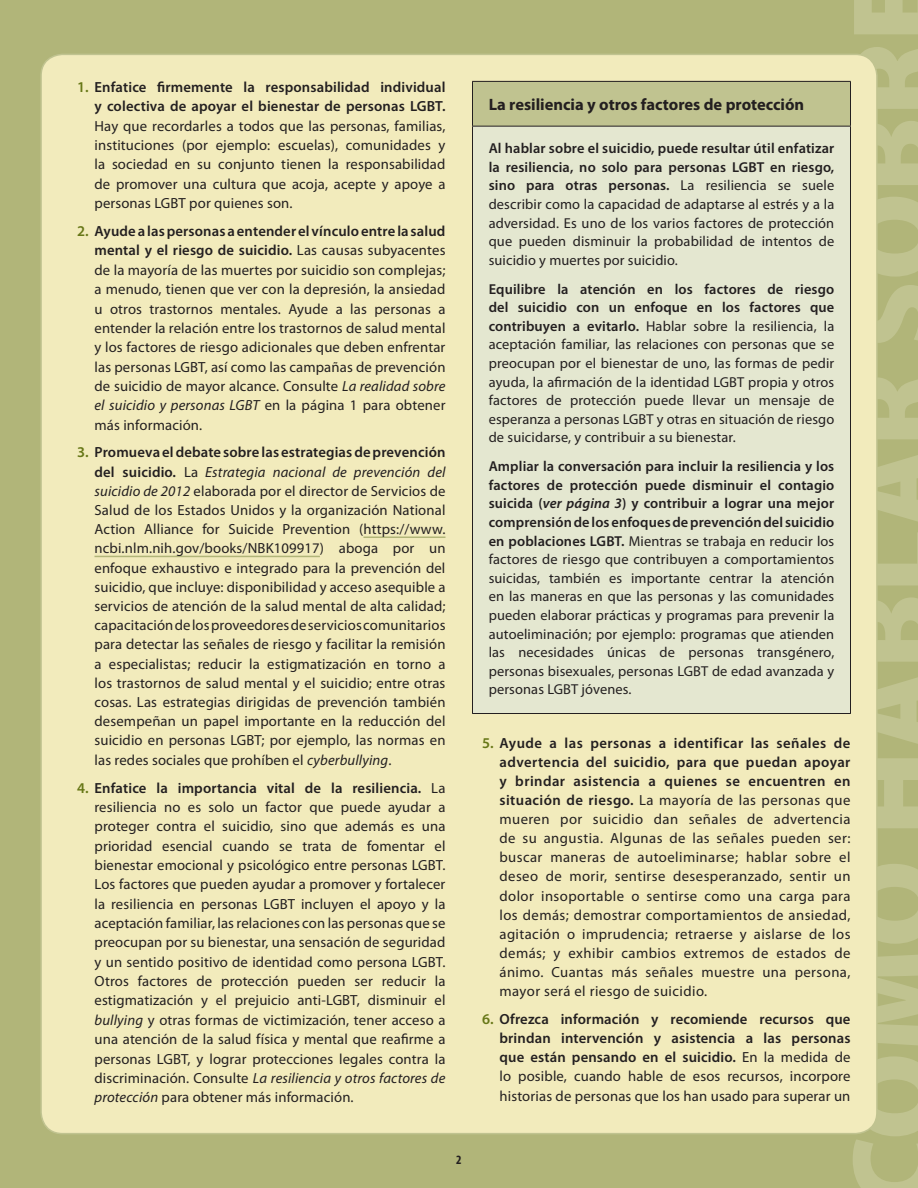
<style>
.page{position:relative;width:918px;height:1188px;background:#b1b579}
.page>*{position:absolute;margin:0;border:0;box-sizing:border-box;transform-origin:0 0}
.t1{font:900 120.75px "Myriad Pro";color:#c0c390}
.Sidebar_Title{font:700 16.5px "Myriad Pro";color:#231f20}
.t2{font:14.7px/19.4px "Myriad Pro";letter-spacing:.01em;color:#231f20;text-align:justify}
.t3{font:600 14.7px/19.2px "Myriad Pro";letter-spacing:.01em;color:#231f20;text-align:justify}
.Sidebar_Text{font:14.4px/18.6px "Myriad Pro";letter-spacing:.01em;color:#231f20;text-align:justify}
.t4{font:700 condensed 12.75px "Myriad Pro";color:#231f20}
.s1{font-weight:600;font-size:15px;color:#677717}
.s2{font-weight:600}
.s3{font-style:italic}
.s4{font-weight:600;font-style:italic}
.s5{font-size:15px;color:#677717}
.s6{font-weight:400}
</style>
<div class="page">
<div style="left:41px;top:54px;width:836px;height:1080px;background:#f2ebbc;border-radius:22px"></div>
<hr style="left:363px;top:537px;width:83px;height:1px;background:#b1b579">
<hr style="left:94px;top:556px;width:226px;height:1px;background:#b1b579">
<div style="left:472px;top:81px;width:378px;height:45px;background:#c0c390"></div>
<div style="left:472px;top:126px;width:378px;height:588px;background:#e4e7d0"></div>
<hr style="left:472px;top:81px;width:379px;height:1px;background:#231f20">
<hr style="left:472px;top:82px;width:1px;height:44px;background:#231f20">
<hr style="left:850px;top:82px;width:1px;height:44px;background:#231f20">
<hr style="left:472px;top:126px;width:379px;height:1px;background:#231f20">
<hr style="left:472px;top:127px;width:1px;height:586px;background:#231f20">
<hr style="left:850px;top:127px;width:1px;height:586px;background:#231f20">
<hr style="left:472px;top:713px;width:379px;height:1px;background:#231f20">
<p class="t2" style="left:94px;top:77px;width:353px;text-indent:-17px"><span class="s1">1.</span> <span class="s2">Enfatice firmemente la responsabilidad individual y colectiva de apoyar el bienestar de personas LGBT.<br></span>Hay que recordarles a todos que las personas, familias, instituciones (por ejemplo: escuelas), comunidades y la sociedad en su conjunto tienen la responsabilidad de promover una cultura que acoja, acepte y apoye a personas LGBT por quienes son.</p>
<p class="t2" style="left:94px;top:221px;width:353px;text-indent:-17px"><span class="s1">2.</span> <span class="s2">Ayude a las personas a entender el vínculo entre la salud mental y el riesgo de suicidio.</span> Las causas subyacentes de la mayoría de las muertes por suicidio son complejas; a menudo, tienen que ver con la depresión, la ansiedad u otros trastornos mentales. Ayude a las personas a entender la relación entre los trastornos de salud mental y los factores de riesgo adicionales que deben enfrentar las personas LGBT, así como las campañas de prevención de suicidio de mayor alcance. Consulte <span class="s3">La realidad sobre el suicidio y personas LGBT</span> en la página 1 para obtener más información.</p>
<p class="t2" style="left:94px;top:443px;width:353px;text-indent:-17px"><span class="s1">3.</span> <span class="s2">Promueva el debate sobre las estrategias de prevención del suicidio.</span> La <span class="s3">Estrategia nacional de prevención del suicidio de 2012</span> elaborada por el director de Servicios de Salud de los Estados Unidos y la organización National Action Alliance for Suicide Prevention (https://www. ncbi.nlm.nih.gov/books/NBK109917) aboga por un enfoque exhaustivo e integrado para la prevención del suicidio, que incluye: disponibilidad y acceso asequible a servicios de atención de la salud mental de alta calidad; capacitación de los proveedores de servicios comunitarios para detectar las señales de riesgo y facilitar la remisión a especialistas; reducir la estigmatización en torno a los trastornos de salud mental y el suicidio; entre otras cosas. Las estrategias dirigidas de prevención también desempeñan un papel importante en la reducción del suicidio en personas LGBT; por ejemplo, las normas en las redes sociales que prohíben el <span class="s3">cyberbullying</span>.</p>
<p class="t2" style="left:94px;top:778px;width:353px;text-indent:-17px"><span class="s1">4.</span> <span class="s2">Enfatice la importancia vital de la resiliencia.</span> La resiliencia no es solo un factor que puede ayudar a proteger contra el suicidio, sino que además es una prioridad esencial cuando se trata de fomentar el bienestar emocional y psicológico entre personas LGBT.<br>Los factores que pueden ayudar a promover y fortalecer la resiliencia en personas LGBT incluyen el apoyo y la aceptación familiar, las relaciones con las personas que se preocupan por su bienestar, una sensación de seguridad y un sentido positivo de identidad como persona LGBT.<br>Otros factores de protección pueden ser reducir la estigmatización y el prejuicio anti-LGBT, disminuir el <span class="s3">bullying</span> y otras formas de victimización, tener acceso a una atención de la salud física y mental que reafirme a personas LGBT, y lograr protecciones legales contra la discriminación. Consulte <span class="s3">La resiliencia y otros factores de protección</span> para obtener más información.</p>
<p class="t4" style="left:456px;top:1152px;width:7px">2</p>
<h1 class="t1" style="left:814px;top:1209px;width:1235px;rotate:-90deg">COMO HABLAR SOBRE</h1>
<p class="Sidebar_Title" style="left:489px;top:94px;width:317px">La resiliencia y otros factores de protección</p>
<p class="Sidebar_Text" style="left:489px;top:139px;width:347px"><span class="s2">Al hablar sobre el suicidio, puede resultar útil enfatizar la resiliencia, no solo para personas LGBT en riesgo, sino para otras personas.</span> La resiliencia se suele describir como la capacidad de adaptarse al estrés y a la adversidad. Es uno de los varios factores de protección que pueden disminuir la probabilidad de intentos de suicidio y muertes por suicidio.</p>
<p class="Sidebar_Text" style="left:489px;top:279px;width:347px"><span class="s2">Equilibre la atención en los factores de riesgo del suicidio con un enfoque en los factores que contribuyen a evitarlo.</span> Hablar sobre la resiliencia, la aceptación familiar, las relaciones con personas que se preocupan por el bienestar de uno, las formas de pedir ayuda, la afirmación de la identidad LGBT propia y otros factores de protección puede llevar un mensaje de esperanza a personas LGBT y otras en situación de riesgo de suicidarse, y contribuir a su bienestar.</p>
<p class="Sidebar_Text" style="left:489px;top:457px;width:347px"><span class="s2">Ampliar la conversación para incluir la resiliencia y los factores de protección puede disminuir el contagio suicida (</span><span class="s4">ver página 3</span><span class="s2">) y contribuir a lograr una mejor comprensión de los enfoques de prevención del suicidio en poblaciones LGBT.</span> Mientras se trabaja en reducir los factores de riesgo que contribuyen a comportamientos suicidas, también es importante centrar la atención en las maneras en que las personas y las comunidades pueden elaborar prácticas y programas para prevenir la autoeliminación; por ejemplo: programas que atienden las necesidades únicas de personas transgénero, personas bisexuales, personas LGBT de edad avanzada y personas LGBT jóvenes.</p>
<p class="t2" style="left:500px;top:733px;width:353px;text-indent:-17px"><span class="s1">5.</span> <span class="s2">Ayude a las personas a identificar las señales de advertencia del suicidio, para que puedan apoyar y brindar asistencia a quienes se encuentren en situación de riesgo.</span> La mayoría de las personas que mueren por suicidio dan señales de advertencia de su angustia. Algunas de las señales pueden ser: buscar maneras de autoeliminarse; hablar sobre el deseo de morir, sentirse desesperanzado, sentir un dolor insoportable o sentirse como una carga para los demás; demostrar comportamientos de ansiedad, agitación o imprudencia; retraerse y aislarse de los demás; y exhibir cambios extremos de estados de ánimo. Cuantas más señales muestre una persona, mayor será el riesgo de suicidio.</p>
<p class="t3" style="left:500px;top:1009px;width:353px;text-indent:-17px"><span class="s5">6.</span> Ofrezca información y recomiende recursos que brindan intervención y asistencia a las personas que están pensando en el suicidio. <span class="s6">En la medida de lo posible, cuando hable de esos recursos, incorpore historias de personas que los han usado para superar un</span></p>
</div>
